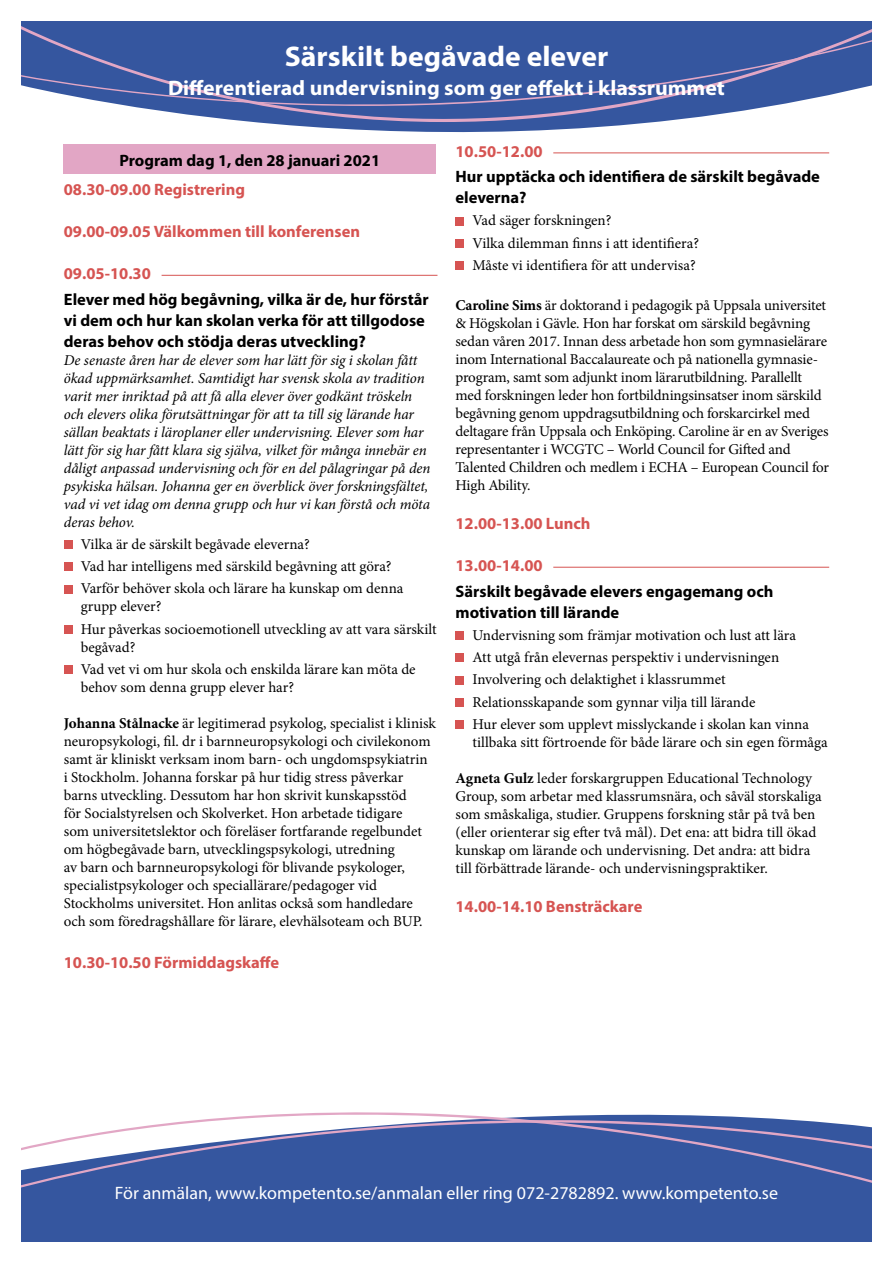
<style>
.page{position:relative;width:893px;height:1263px;background:#fff}
.page>*{position:absolute;margin:0;border:0;box-sizing:border-box;transform-origin:0 0}
.t1{font:700 28.5px "Myriad Pro";color:#fff;scale:1.04 1}
.t2{font:700 21px "Myriad Pro";color:#fff;scale:1.04 1}
.t3{font:18px "Myriad Pro";color:#fff}
.t4{font:700 16.5px/21px "Myriad Pro";color:#000}
.t5{font:700 16.5px "Myriad Pro";color:#d65452}
.t6{font:15px/18px "Minion Pro";letter-spacing:-.005em;color:#000}
.t7{font:italic 15px/18px "Minion Pro";letter-spacing:-.005em;color:#000}
.s1{font-weight:700}
</style>
<div class="page">
<div style="left:21px;top:1216px;width:851px;height:26px;background:#35569f"></div>
<svg style="left:21px;top:1112px;width:851px;height:104px;fill:#35569f"></svg>
<svg style="left:163px;top:111px;width:578px;height:22px;fill:#35569f"></svg>
<svg style="left:21px;top:21px;width:851px;height:90px;background:#4460a4"></svg>
<hr style="left:162px;top:275px;width:275px;height:1px;background:#d65452">
<div style="left:64px;top:145px;width:372px;height:29px;background:#e2a6c5"></div>
<div style="left:64px;top:540px;width:8px;height:9px;background:#d65452"></div>
<div style="left:64px;top:563px;width:8px;height:8px;background:#d65452"></div>
<div style="left:64px;top:585px;width:8px;height:8px;background:#d65452"></div>
<div style="left:64px;top:625px;width:8px;height:9px;background:#d65452"></div>
<div style="left:64px;top:665px;width:8px;height:9px;background:#d65452"></div>
<hr style="left:553px;top:153px;width:276px;height:1px;background:#d65452">
<hr style="left:553px;top:567px;width:276px;height:1px;background:#d65452">
<div style="left:455px;top:217px;width:9px;height:8px;background:#d65452"></div>
<div style="left:455px;top:239px;width:9px;height:9px;background:#d65452"></div>
<div style="left:455px;top:261px;width:9px;height:9px;background:#d65452"></div>
<div style="left:455px;top:631px;width:9px;height:9px;background:#d65452"></div>
<div style="left:455px;top:653px;width:9px;height:9px;background:#d65452"></div>
<div style="left:455px;top:676px;width:9px;height:8px;background:#d65452"></div>
<div style="left:455px;top:698px;width:9px;height:8px;background:#d65452"></div>
<div style="left:455px;top:720px;width:9px;height:9px;background:#d65452"></div>
<h1 class="t1" style="left:285px;top:38px;width:313px">Särskilt begåvade elever</h1>
<h2 class="t2" style="left:168px;top:74px;width:537px">Differentierad undervisning som ger effekt i klassrummet</h2>
<p class="t4" style="left:119px;top:149px;width:262px">Program dag 1, den 28 januari 2021</p>
<p class="t5" style="left:64px;top:179px;width:183px">08.30-09.00 Registrering</p>
<p class="t5" style="left:64px;top:221px;width:298px">09.00-09.05 Välkommen till konferensen</p>
<p class="t5" style="left:64px;top:263px;width:89px">09.05-10.30</p>
<p class="t4" style="left:64px;top:288px;width:366px">Elever med hög begåvning, vilka är de, hur förstår vi dem och hur kan skolan verka för att tillgodose deras behov och stödja deras utveckling?</p>
<p class="t7" style="left:64px;top:351px;width:368px">De senaste åren har de elever som har lätt för sig i skolan fått ökad uppmärksamhet. Samtidigt har svensk skola av tradition varit mer inriktad på att få alla elever över godkänt tröskeln och elevers olika förutsättningar för att ta till sig lärande har sällan beaktats i läroplaner eller undervisning. Elever som har lätt för sig har fått klara sig själva, vilket för många innebär en dåligt anpassad undervisning och för en del pålagringar på den psykiska hälsan. Johanna ger en överblick över forskningsfältet, vad vi vet idag om denna grupp och hur vi kan förstå och möta deras behov.</p>
<p class="t6" style="left:81px;top:533px;width:324px;line-height:22.2px">Vilka är de särskilt begåvade eleverna?<br>Vad har intelligens med särskild begåvning att göra?<br>Varför behöver skola och lärare ha kunskap om denna</p>
<p class="t6" style="left:81px;top:596px;width:357px;line-height:22.2px">grupp elever?<br>Hur påverkas socioemotionell utveckling av att vara särskilt</p>
<p class="t6" style="left:81px;top:636px;width:336px;line-height:22.2px">begåvad?<br>Vad vet vi om hur skola och enskilda lärare kan möta de</p>
<p class="t6" style="left:81px;top:678px;width:215px">behov som denna grupp elever har?</p>
<p class="t6" style="left:64px;top:714px;width:374px"><span class="s1">Johanna Stålnacke</span> är legitimerad psykolog, specialist i klinisk neuropsykologi, fil. dr i barnneuropsykologi och civilekonom samt är kliniskt verksam inom barn- och ungdomspsykiatrin<br>i Stockholm. Johanna forskar på hur tidig stress påverkar barns utveckling. Dessutom har hon skrivit kunskapsstöd<br>för Socialstyrelsen och Skolverket. Hon arbetade tidigare<br>som universitetslektor och föreläser fortfarande regelbundet om högbegåvade barn, utvecklingspsykologi, utredning<br>av barn och barnneuropsykologi för blivande psykologer, specialistpsykologer och speciallärare/pedagoger vid Stockholms universitet. Hon anlitas också som handledare och som föredragshållare för lärare, elevhälsoteam och BUP.</p>
<p class="t5" style="left:64px;top:952px;width:217px">10.30-10.50 Förmiddagskaffe</p>
<p class="t5" style="left:455px;top:141px;width:89px">10.50-12.00</p>
<p class="t4" style="left:455px;top:166px;width:366px">Hur upptäcka och identifiera de särskilt begåvade eleverna?</p>
<p class="t6" style="left:472px;top:210px;width:228px;line-height:22.2px">Vad säger forskningen?<br>Vilka dilemman finns i att identifiera?<br>Måste vi identifiera för att undervisa?</p>
<p class="t6" style="left:455px;top:296px;width:375px"><span class="s1">Caroline Sims</span> är doktorand i pedagogik på Uppsala universitet &amp; Högskolan i Gävle. Hon har forskat om särskild begåvning sedan våren 2017. Innan dess arbetade hon som gymnasielärare inom International Baccalaureate och på nationella gymnasie&shy;program, samt som adjunkt inom lärarutbildning. Parallellt med forskningen leder hon fortbildningsinsatser inom särskild begåvning genom uppdragsutbildning och forskarcirkel med deltagare från Uppsala och Enköping. Caroline är en av Sveriges representanter i WCGTC – World Council for Gifted and Talented Children och medlem i ECHA – European Council for High Ability.</p>
<p class="t5" style="left:455px;top:513px;width:137px">12.00-13.00 Lunch</p>
<p class="t5" style="left:455px;top:555px;width:89px">13.00-14.00</p>
<p class="t4" style="left:455px;top:580px;width:319px">Särskilt begåvade elevers engagemang och motivation till lärande</p>
<p class="t6" style="left:472px;top:624px;width:338px;line-height:22.2px">Undervisning som främjar motivation och lust att lära Att utgå från elevernas perspektiv i undervisningen Involvering och delaktighet i klassrummet Relationsskapande som gynnar vilja till lärande<br>Hur elever som upplevt misslyckande i skolan kan vinna</p>
<p class="t6" style="left:472px;top:733px;width:357px">tillbaka sitt förtroende för både lärare och sin egen förmåga</p>
<p class="t6" style="left:455px;top:769px;width:368px"><span class="s1">Agneta Gulz</span> leder forskargruppen Educational Technology Group, som arbetar med klassrumsnära, och såväl storskaliga som småskaliga, studier. Gruppens forskning står på två ben (eller orienterar sig efter två mål). Det ena: att bidra till ökad kunskap om lärande och undervisning. Det andra: att bidra till förbättrade lärande- och undervisningspraktiker.</p>
<p class="t5" style="left:455px;top:895px;width:188px">14.00-14.10 Bensträckare</p>
<p class="t3" style="left:115px;top:1182px;width:665px">För anmälan, www.kompetento.se/anmalan eller ring 072-2782892. www.kompetento.se</p>
</div>
